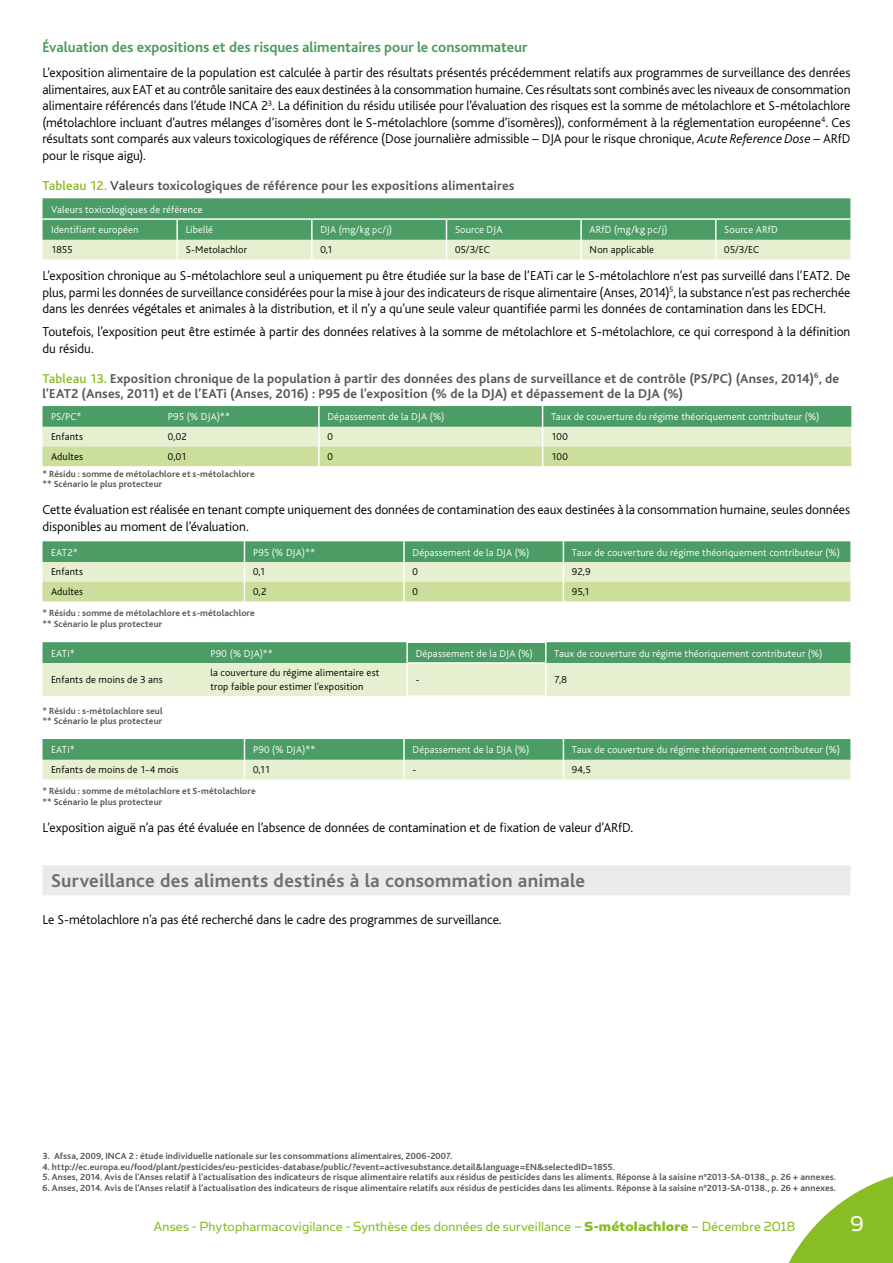
<style>
.page{position:relative;width:893px;height:1263px;background:#fff}
.page>*{position:absolute;margin:0;border:0;box-sizing:border-box;transform-origin:0 0}
.t1{font:24px "Simian Text Orangutan";color:#fff}
.T2{font:700 19.5px "Bliss";letter-spacing:.015em;color:#706f6f}
.t2{font:15px "Simian Text Orangutan";letter-spacing:.01em;color:#89bd24}
.T3_1col{font:700 15px "Bliss";letter-spacing:-.005em;color:#4e9a62}
.TEXTE_COURANT_1col{font:300 13.5px/16.5px "Bliss";color:#000;text-align:justify}
.Titre_Figure_Tablo{font:700 13.5px/15px "Bliss";letter-spacing:.01em;color:#575756}
.Tablo_tete{font:300 10.5px "Bliss";letter-spacing:.015em;color:#fff}
.Tableau_texte{font:300 10.5px/13.5px "Bliss";letter-spacing:.015em;color:#000}
.Renvois_sans_filet{font:700 9.3px "Bliss";letter-spacing:.01em;color:#575756}
.s1{font-style:italic}
.s2{font-weight:500;color:#89bd24}
.s3{font-family:"Simian Text Chimpanzee"}
</style>
<div class="page">
<svg style="left:43px;top:198px;width:807px;height:62px;background:#83ba8d"></svg>
<svg style="left:43px;top:406px;width:808px;height:60px;background:#a8cd9a"></svg>
<svg style="left:43px;top:541px;width:807px;height:60px;background:#a8cd9b"></svg>
<svg style="left:43px;top:642px;width:807px;height:54px;background:#aacfa7"></svg>
<hr style="left:406px;top:662px;width:140px;height:2px;background:#fff">
<hr style="left:406px;top:664px;width:2px;height:31px;background:#fff">
<hr style="left:545px;top:664px;width:1px;height:31px;background:#fff">
<hr style="left:406px;top:695px;width:140px;height:2px;background:#fff">
<svg style="left:43px;top:739px;width:807px;height:40px;background:#96c499"></svg>
<div style="left:43px;top:865px;width:807px;height:30px;background:#eaeaea"></div>
<svg style="left:788px;top:1176px;width:105px;height:87px"></svg>
<p class="T3_1col" style="left:43px;top:40px;width:487px">Évaluation des expositions et des risques alimentaires pour le consommateur</p>
<p class="TEXTE_COURANT_1col" style="left:43px;top:65px;width:809px">L’exposition alimentaire de la population est calculée à partir des résultats présentés précédemment relatifs aux programmes de surveillance des denrées alimentaires, aux EAT et au contrôle sanitaire des eaux destinées à la consommation humaine. Ces résultats sont combinés avec les niveaux de consommation alimentaire référencés dans l’étude INCA 2<sup>3</sup>. La définition du résidu utilisée pour l’évaluation des risques est la somme de métolachlore et S-métolachlore (métolachlore incluant d’autres mélanges d’isomères dont le S-métolachlore (somme d’isomères)), conformément à la réglementation européenne<sup>4</sup>. Ces résultats sont comparés aux valeurs toxicologiques de référence (Dose journalière admissible – DJA pour le risque chronique, <span class="s1">Acute Reference Dose</span> – ARfD pour le risque aigu).</p>
<p class="Titre_Figure_Tablo" style="left:43px;top:178px;width:474px"><span class="s2">Tableau 12.</span> Valeurs toxicologiques de référence pour les expositions alimentaires</p>
<p class="Tablo_tete" style="left:51px;top:204px;width:153px">Valeurs toxicologiques de référence</p>
<p class="Tablo_tete" style="left:51px;top:224px;width:89px">Identifiant européen</p>
<p class="Tablo_tete" style="left:186px;top:224px;width:29px">Libellé</p>
<p class="Tablo_tete" style="left:320px;top:224px;width:73px">DJA (mg/kg pc/j)</p>
<p class="Tablo_tete" style="left:455px;top:224px;width:49px">Source DJA</p>
<p class="Tablo_tete" style="left:590px;top:224px;width:79px">ARfD (mg/kg pc/j)</p>
<p class="Tablo_tete" style="left:724px;top:224px;width:55px">Source ARfD</p>
<p class="Tableau_texte" style="left:51px;top:243px;width:23px">1855</p>
<p class="Tableau_texte" style="left:186px;top:243px;width:63px">S-Metolachlor</p>
<p class="Tableau_texte" style="left:320px;top:243px;width:14px">0,1</p>
<p class="Tableau_texte" style="left:455px;top:243px;width:36px">05/3/EC</p>
<p class="Tableau_texte" style="left:590px;top:243px;width:66px">Non applicable</p>
<p class="Tableau_texte" style="left:724px;top:243px;width:36px">05/3/EC</p>
<p class="TEXTE_COURANT_1col" style="left:43px;top:268px;width:809px">L’exposition chronique au S-métolachlore seul a uniquement pu être étudiée sur la base de l’EATi car le S-métolachlore n’est pas surveillé dans l’EAT2. De plus, parmi les données de surveillance considérées pour la mise à jour des indicateurs de risque alimentaire (Anses, 2014)<sup>5</sup>, la substance n’est pas recherchée dans les denrées végétales et animales à la distribution, et il n’y a qu’une seule valeur quantifiée parmi les données de contamination dans les EDCH.</p>
<p class="TEXTE_COURANT_1col" style="left:43px;top:324px;width:809px">Toutefois, l’exposition peut être estimée à partir des données relatives à la somme de métolachlore et S-métolachlore, ce qui correspond à la définition du résidu.</p>
<p class="Titre_Figure_Tablo" style="left:43px;top:371px;width:798px"><span class="s2">Tableau 13.</span> Exposition chronique de la population à partir des données des plans de surveillance et de contrôle (PS/PC) (Anses, 2014)<sup>6</sup>, de l’EAT2 (Anses, 2011) et de l’EATi (Anses, 2016) : P95 de l’exposition (% de la DJA) et dépassement de la DJA (%)</p>
<p class="Tablo_tete" style="left:51px;top:411px;width:32px">PS/PC*</p>
<p class="Tablo_tete" style="left:168px;top:411px;width:64px">P95 (% DJA)**</p>
<p class="Tablo_tete" style="left:327px;top:411px;width:118px">Dépassement de la DJA (%)</p>
<p class="Tablo_tete" style="left:551px;top:411px;width:270px">Taux de couverture du régime théoriquement contributeur (%)</p>
<p class="Tableau_texte" style="left:51px;top:430px;width:34px">Enfants</p>
<p class="Tableau_texte" style="left:168px;top:430px;width:20px">0,02</p>
<p class="Tableau_texte" style="left:327px;top:430px;width:7px">0</p>
<p class="Tableau_texte" style="left:551px;top:430px;width:18px">100</p>
<p class="Tableau_texte" style="left:51px;top:450px;width:34px">Adultes</p>
<p class="Tableau_texte" style="left:168px;top:450px;width:20px">0,01</p>
<p class="Tableau_texte" style="left:327px;top:450px;width:7px">0</p>
<p class="Tableau_texte" style="left:551px;top:450px;width:18px">100</p>
<p class="Renvois_sans_filet" style="left:43px;top:469px;width:214px">* Résidu : somme de métolachlore et s-métolachlore</p>
<p class="Renvois_sans_filet" style="left:43px;top:479px;width:121px">** Scénario le plus protecteur</p>
<p class="TEXTE_COURANT_1col" style="left:43px;top:502px;width:809px">Cette évaluation est réalisée en tenant compte uniquement des données de contamination des eaux destinées à la consommation humaine, seules données disponibles au moment de l’évaluation.</p>
<p class="Tablo_tete" style="left:51px;top:547px;width:28px">EAT2*</p>
<p class="Tablo_tete" style="left:253px;top:547px;width:64px">P95 (% DJA)**</p>
<p class="Tablo_tete" style="left:412px;top:547px;width:118px">Dépassement de la DJA (%)</p>
<p class="Tablo_tete" style="left:572px;top:547px;width:270px">Taux de couverture du régime théoriquement contributeur (%)</p>
<p class="Tableau_texte" style="left:51px;top:565px;width:34px">Enfants</p>
<p class="Tableau_texte" style="left:253px;top:565px;width:14px">0,1</p>
<p class="Tableau_texte" style="left:412px;top:565px;width:7px">0</p>
<p class="Tableau_texte" style="left:572px;top:565px;width:20px">92,9</p>
<p class="Tableau_texte" style="left:51px;top:585px;width:34px">Adultes</p>
<p class="Tableau_texte" style="left:253px;top:585px;width:15px">0,2</p>
<p class="Tableau_texte" style="left:412px;top:585px;width:7px">0</p>
<p class="Tableau_texte" style="left:572px;top:585px;width:19px">95,1</p>
<p class="Renvois_sans_filet" style="left:43px;top:608px;width:214px">* Résidu : somme de métolachlore et s-métolachlore</p>
<p class="Renvois_sans_filet" style="left:43px;top:619px;width:121px">** Scénario le plus protecteur</p>
<p class="Tablo_tete" style="left:51px;top:648px;width:25px">EATi*</p>
<p class="Tablo_tete" style="left:210px;top:648px;width:64px">P90 (% DJA)**</p>
<p class="Tablo_tete" style="left:416px;top:648px;width:118px">Dépassement de la DJA (%)</p>
<p class="Tablo_tete" style="left:554px;top:648px;width:270px">Taux de couverture du régime théoriquement contributeur (%)</p>
<p class="Tableau_texte" style="left:51px;top:673px;width:113px">Enfants de moins de 3 ans</p>
<p class="Tableau_texte" style="left:210px;top:666px;width:170px">la couverture du régime alimentaire est trop faible pour estimer l’exposition</p>
<p class="Tableau_texte" style="left:416px;top:673px;width:5px">-</p>
<p class="Tableau_texte" style="left:554px;top:673px;width:14px">7,8</p>
<p class="Renvois_sans_filet" style="left:43px;top:706px;width:122px">* Résidu : s-métolachlore seul</p>
<p class="Renvois_sans_filet" style="left:43px;top:716px;width:121px">** Scénario le plus protecteur</p>
<p class="Tablo_tete" style="left:51px;top:744px;width:25px">EATi*</p>
<p class="Tablo_tete" style="left:253px;top:744px;width:64px">P90 (% DJA)**</p>
<p class="Tablo_tete" style="left:412px;top:744px;width:118px">Dépassement de la DJA (%)</p>
<p class="Tablo_tete" style="left:572px;top:744px;width:270px">Taux de couverture du régime théoriquement contributeur (%)</p>
<p class="Tableau_texte" style="left:51px;top:763px;width:129px">Enfants de moins de 1-4 mois</p>
<p class="Tableau_texte" style="left:253px;top:763px;width:19px">0,11</p>
<p class="Tableau_texte" style="left:412px;top:763px;width:5px">-</p>
<p class="Tableau_texte" style="left:572px;top:763px;width:20px">94,5</p>
<p class="Renvois_sans_filet" style="left:43px;top:786px;width:215px">* Résidu : somme de métolachlore et S-métolachlore</p>
<p class="Renvois_sans_filet" style="left:43px;top:797px;width:121px">** Scénario le plus protecteur</p>
<p class="TEXTE_COURANT_1col" style="left:43px;top:819px;width:592px">L’exposition aiguë n’a pas été évaluée en l’absence de données de contamination et de fixation de valeur d’ARfD.</p>
<p class="T2" style="left:51px;top:870px;width:536px">Surveillance des aliments destinés à la consommation animale</p>
<p class="TEXTE_COURANT_1col" style="left:43px;top:912px;width:461px">Le S-métolachlore n’a pas été recherché dans le cadre des programmes de surveillance.</p>
<p class="Renvois_sans_filet" style="left:43px;top:1151px;width:411px">3. Afssa, 2009, INCA 2 : étude individuelle nationale sur les consommations alimentaires, 2006-2007.</p>
<p class="Renvois_sans_filet" style="left:43px;top:1162px;width:574px">4. http://ec.europa.eu/food/plant/pesticides/eu-pesticides-database/public/?event=activesubstance.detail&amp;language=EN&amp;selectedID=1855.</p>
<p class="Renvois_sans_filet" style="left:43px;top:1172px;width:795px">5. Anses, 2014. Avis de l’Anses relatif à l’actualisation des indicateurs de risque alimentaire relatifs aux résidus de pesticides dans les aliments. Réponse à la saisine n°2013-SA-0138., p. 26 + annexes.</p>
<p class="Renvois_sans_filet" style="left:43px;top:1183px;width:795px">6. Anses, 2014. Avis de l’Anses relatif à l’actualisation des indicateurs de risque alimentaire relatifs aux résidus de pesticides dans les aliments. Réponse à la saisine n°2013-SA-0138., p. 26 + annexes.</p>
<p class="t2" style="left:153px;top:1218px;width:643px">Anses - Phytopharmacovigilance - Synthèse des données de surveillance – <span class="s3">S-métolachlore</span> – Décembre 2018</p>
<h1 class="t1" style="left:850px;top:1210px;width:15px">9</h1>
</div>
